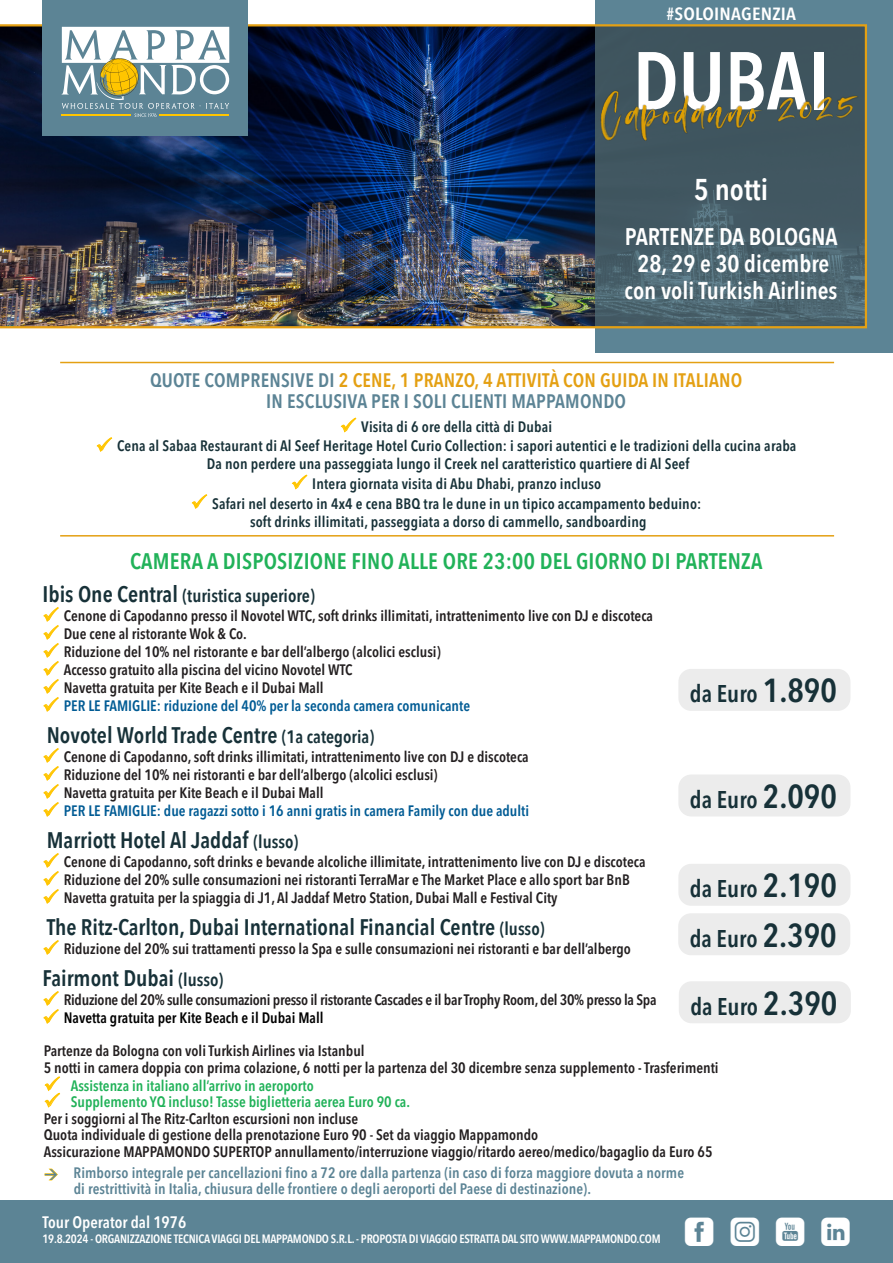
<style>
.page{position:relative;width:893px;height:1263px;background:#fff}
.page>*{position:absolute;margin:0;border:0;box-sizing:border-box;transform-origin:0 0}
.t1{font:600 condensed 81px "Avenir Next LT Pro";color:#fff}
.t2{font:36px "Mappamondoutil";color:#fff}
.t3{font:600 30px "Avenir Next Condensed";color:#fff}
.t4{font:600 condensed 24px "Avenir Next LT Pro";color:#173138}
.t5{font:600 24px "Avenir Next Condensed";color:#fff}
.t6{font:600 22.5px "Avenir Next Condensed";color:#173138}
.t7{font:600 22.5px "Avenir Next Condensed";letter-spacing:.01em;color:#21b259}
.t8{font:600 19.5px "Avenir Next Condensed";letter-spacing:.01em;color:#e4a013}
.t9{font:600 19.5px "Avenir Next Condensed";letter-spacing:.01em;color:#5c8495}
.t10{font:600 18px "Avenir Next Condensed";color:#173138}
.t11{font:600 condensed 17.55px "Avenir Next LT Pro";letter-spacing:.01em;color:#fff;scale:1.11 1}
.t12{font:600 condensed 16.5px "Avenir Next LT Pro";color:#fff}
.t13{font:600 condensed 15px/21px "Avenir Next LT Pro";color:#231f20;text-align:center}
.t14{font:600 condensed 15px/18px "Avenir Next LT Pro";letter-spacing:.01em;color:#173138}
.t15{font:600 condensed 15px "Avenir Next LT Pro";color:#005b94}
.t16{font:600 condensed 15px "Avenir Next LT Pro";color:#21b259}
.t17{font:600 condensed 15px "Avenir Next LT Pro";letter-spacing:-.02em;color:#231f20}
.t18{font:600 condensed 15px "Avenir Next LT Pro";letter-spacing:.005em;color:#5c8495}
.t19{font:600 condensed 15px "Avenir Next LT Pro";color:#000}
.t20{font:600 condensed 12px "Avenir Next LT Pro";letter-spacing:-.02em;color:#fff}
.s1{color:#5c8495}
.s2{font-size:22.5px}
.s3{font-size:18px}
.s4{font-size:33px}
.s5{color:#000}
</style>
<div class="page">
<div style="left:0;top:1200px;width:893px;height:63px;background:#5c8495"></div>
<div style="left:595px;top:0;width:298px;height:353px;background:#5c8495"></div>
<img style="left:0;top:24px;width:867px;height:304px">
<div style="left:42px;top:0;width:206px;height:136px;background:#5c8495"></div>
<svg style="left:62px;top:27px;width:167px;height:90px"></svg>
<div style="left:678px;top:913px;width:172px;height:42px;background:#ececec;border-radius:13px"></div>
<img style="left:598px;top:82px;width:265px;height:61px">
<hr style="left:60px;top:535px;width:774px;height:1px;background:#e4a013">
<hr style="left:60px;top:362px;width:774px;height:1px;background:#e4a013">
<div style="left:678px;top:864px;width:172px;height:42px;background:#ececec;border-radius:13px"></div>
<div style="left:678px;top:774px;width:172px;height:42px;background:#ececec;border-radius:13px"></div>
<div style="left:678px;top:669px;width:172px;height:42px;background:#ececec;border-radius:13px"></div>
<div style="left:679px;top:981px;width:172px;height:42px;background:#ececec;border-radius:13px"></div>
<p class="t11" style="left:667px;top:3px;width:118px">#SOLOINAGENZIA</p>
<p class="t1" style="left:633px;top:32px;width:198px">DUBAI</p>
<p class="t3" style="left:694px;top:163px;width:76px">5 notti</p>
<p class="t5" style="left:625px;top:215px;width:214px">PARTENZE DA BOLOGNA</p>
<p class="t5" style="left:637px;top:242px;width:193px">28, 29 e 30 dicembre</p>
<p class="t5" style="left:625px;top:269px;width:214px">con voli Turkish Airlines</p>
<p class="t8" style="left:150px;top:363px;width:594px"><span class="s1">QUOTE COMPRENSIVE DI</span> 2 CENE, 1 PRANZO, 4 ATTIVITÀ CON GUIDA IN ITALIANO</p>
<p class="t9" style="left:266px;top:384px;width:361px">IN ESCLUSIVA PER I SOLI CLIENTI MAPPAMONDO</p>
<p class="t14" style="left:361px;top:418px;width:193px">Visita di 6 ore della città di Dubai</p>
<p class="t14" style="left:207px;top:437px;width:591px;text-indent:-90px">Cena al Sabaa Restaurant di Al Seef Heritage Hotel Curio Collection: i sapori autentici e le tradizioni della cucina araba<br>Da non perdere una passeggiata lungo il Creek nel caratteristico quartiere di Al Seef</p>
<p class="t14" style="left:312px;top:475px;width:290px">Intera giornata visita di Abu Dhabi, pranzo incluso</p>
<p class="t14" style="left:250px;top:494px;width:453px;text-indent:-38px">Safari nel deserto in 4x4 e cena BBQ tra le dune in un tipico accampamento beduino: soft drinks illimitati, passeggiata a dorso di cammello, sandboarding</p>
<p class="t7" style="left:130px;top:542px;width:634px">CAMERA A DISPOSIZIONE FINO ALLE ORE 23:00 DEL GIORNO DI PARTENZA</p>
<p class="t10" style="left:43px;top:580px;width:274px"><span class="s2">Ibis One Central</span> (turistica superiore)</p>
<p class="t13" style="left:64px;top:605px;width:591px">Cenone di Capodanno presso il Novotel WTC, soft drinks illimitati, intrattenimento live con DJ e discoteca</p>
<p class="t13" style="left:64px;top:623px;width:184px">Due cene al ristorante Wok &amp; Co.</p>
<p class="t13" style="left:64px;top:641px;width:378px">Riduzione del 10% nel ristorante e bar dell’albergo (alcolici esclusi)</p>
<p class="t13" style="left:64px;top:659px;width:290px">Accesso gratuito alla piscina del vicino Novotel WTC</p>
<p class="t13" style="left:64px;top:677px;width:261px">Navetta gratuita per Kite Beach e il Dubai Mall</p>
<p class="t15" style="left:64px;top:697px;width:408px">PER LE FAMIGLIE: riduzione del 40% per la seconda camera comunicante</p>
<p class="t6" style="left:47px;top:715px;width:329px">Novotel World Trade Centre <span class="s3">(1a categoria)</span></p>
<p class="t13" style="left:64px;top:746px;width:466px">Cenone di Capodanno, soft drinks illimitati, intrattenimento live con DJ e discoteca</p>
<p class="t13" style="left:64px;top:764px;width:375px">Riduzione del 10% nei ristoranti e bar dell’albergo (alcolici esclusi)</p>
<p class="t13" style="left:64px;top:782px;width:261px">Navetta gratuita per Kite Beach e il Dubai Mall</p>
<p class="t15" style="left:64px;top:802px;width:467px">PER LE FAMIGLIE: due ragazzi sotto i 16 anni gratis in camera Family con due adulti</p>
<p class="t6" style="left:47px;top:820px;width:253px">Marriott Hotel Al Jaddaf <span class="s3">(lusso)</span></p>
<p class="t13" style="left:64px;top:851px;width:583px">Cenone di Capodanno, soft drinks e bevande alcoliche illimitate, intrattenimento live con DJ e discoteca</p>
<p class="t13" style="left:64px;top:869px;width:567px">Riduzione del 20% sulle consumazioni nei ristoranti TerraMar e The Market Place e allo sport bar BnB</p>
<p class="t13" style="left:64px;top:887px;width:495px">Navetta gratuita per la spiaggia di J1, Al Jaddaf Metro Station, Dubai Mall e Festival City</p>
<p class="t6" style="left:47px;top:907px;width:499px">The Ritz-Carlton, Dubai International Financial Centre <span class="s3">(lusso)</span></p>
<p class="t13" style="left:64px;top:938px;width:569px">Riduzione del 20% sui trattamenti presso la Spa e sulle consumazioni nei ristoranti e bar dell’albergo</p>
<p class="t6" style="left:43px;top:958px;width:182px">Fairmont Dubai <span class="s3">(lusso)</span></p>
<p class="t17" style="left:64px;top:991px;width:594px">Riduzione del 20% sulle consumazioni presso il ristorante Cascades e il bar Trophy Room, del 30% presso la Spa</p>
<p class="t19" style="left:64px;top:1009px;width:261px">Navetta gratuita per Kite Beach e il Dubai Mall</p>
<p class="t4" style="left:690px;top:679px;width:149px">da Euro <span class="s4">1.890</span></p>
<p class="t4" style="left:690px;top:785px;width:149px">da Euro <span class="s4">2.090</span></p>
<p class="t4" style="left:690px;top:874px;width:149px">da Euro <span class="s4">2.190</span></p>
<p class="t4" style="left:690px;top:924px;width:149px">da Euro <span class="s4">2.390</span></p>
<p class="t4" style="left:690px;top:992px;width:149px">da Euro <span class="s4">2.390</span></p>
<p class="t13" style="left:44px;top:1040px;width:322px">Partenze da Bologna con voli Turkish Airlines via Istanbul</p>
<p class="t13" style="left:44px;top:1057px;width:676px">5 notti in camera doppia con prima colazione, 6 notti per la partenza del 30 dicembre senza supplemento <span class="s5">-</span> Trasferimenti</p>
<p class="t16" style="left:71px;top:1076px;width:245px">Assistenza in italiano all’arrivo in aeroporto</p>
<p class="t16" style="left:71px;top:1093px;width:341px">Supplemento YQ incluso! Tasse biglietteria aerea Euro 90 ca.</p>
<p class="t13" style="left:44px;top:1108px;width:316px">Per i soggiorni al The Ritz-Carlton escursioni non incluse</p>
<p class="t13" style="left:44px;top:1124px;width:496px">Quota individuale di gestione della prenotazione Euro 90 - Set da viaggio Mappamondo</p>
<p class="t13" style="left:44px;top:1141px;width:670px">Assicurazione MAPPAMONDO SUPERTOP annullamento/interruzione viaggio/ritardo aereo/medico/bagaglio da Euro 65<br><span class="s1">Rimborso integrale per cancellazioni fino a 72 ore dalla partenza (in caso di forza maggiore dovuta a norme</span></p>
<p class="t18" style="left:74px;top:1180px;width:519px">di restrittività in Italia, chiusura delle frontiere o degli aeroporti del Paese di destinazione).</p>
<p class="t12" style="left:43px;top:1212px;width:145px">Tour Operator dal 1976</p>
<p class="t20" style="left:43px;top:1231px;width:620px">19.8.2024 - ORGANIZZAZIONE TECNICA VIAGGI DEL MAPPAMONDO S.R.L. - PROPOSTA DI VIAGGIO ESTRATTA DAL SITO WWW.MAPPAMONDO.COM</p>
<p class="t2" style="left:685px;top:1212px;width:167px">fiyl</p>
</div>
